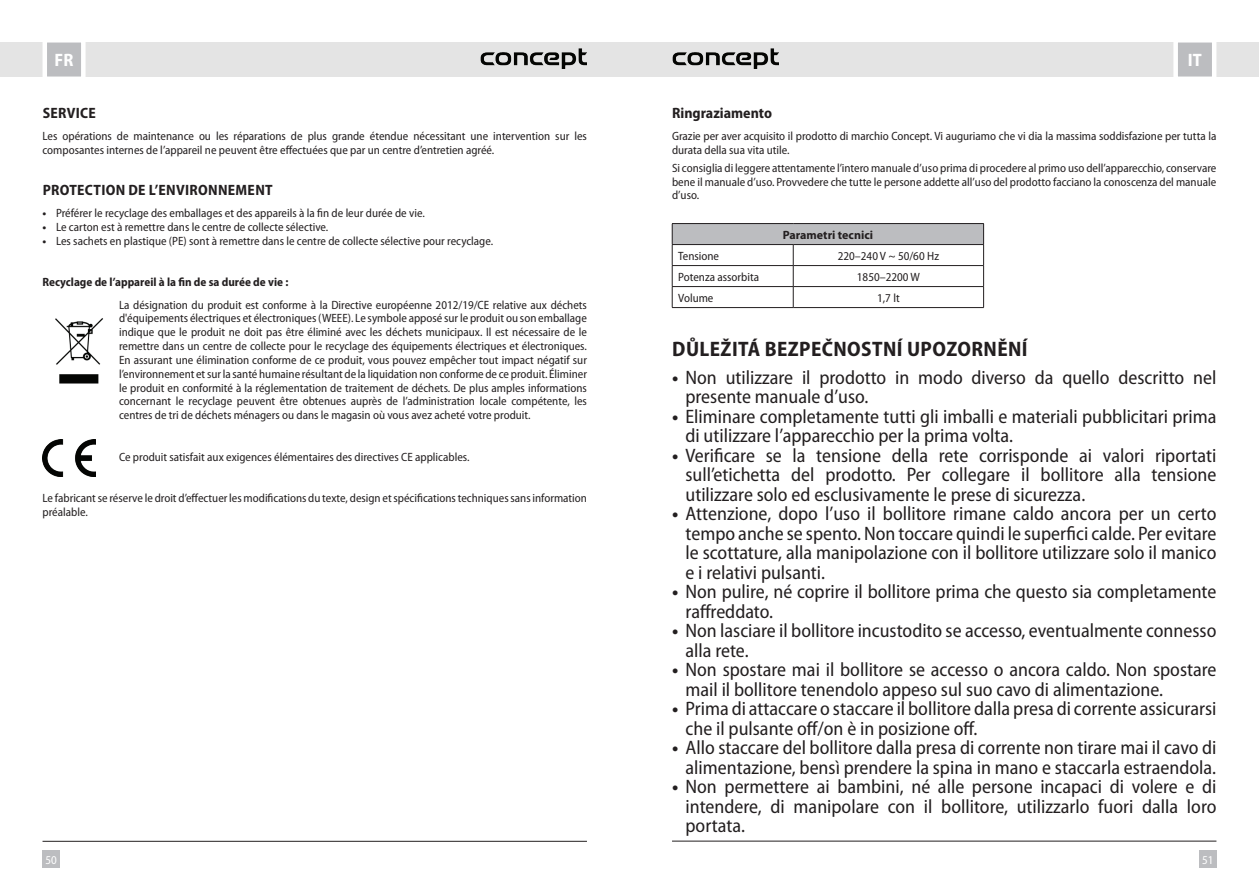
<style>
.page{position:relative;width:1259px;height:893px;background:#fff}
.page>*{position:absolute;margin:0;border:0;box-sizing:border-box;transform-origin:0 0}
.t1{font:700 semi-condensed 21px "Myriad Pro";letter-spacing:.02em;color:#231f20}
.t2{font:semi-condensed 19.5px/19.5px "Myriad Pro";color:#231f20}
.t3{font:700 semi-condensed 18px "Myriad Pro";color:#fff}
.t4{font:700 semi-condensed 15px "Myriad Pro";letter-spacing:.02em;color:#231f20}
.t5{font:700 semi-condensed 15px "Myriad Pro";color:#231f20}
.t6{font:semi-condensed 12px/13.8px "Myriad Pro";color:#231f20}
.t7{font:700 semi-condensed 12px "Myriad Pro";color:#231f20}
.t8{font:700 12px "Myriad Pro";color:#231f20}
.t9{font:semi-condensed 12px "Myriad Pro";color:#fff}
.s1{font-weight:700}
</style>
<div class="page">
<div style="left:629px;top:43px;width:630px;height:34px;background:#e4e4e4"></div>
<div style="left:1199px;top:850px;width:17px;height:17px;background:#bcbdc0"></div>
<svg style="left:1171px;top:42px;width:47px;height:35px;background:#cdced0"></svg>
<hr style="left:672px;top:841px;width:544px;height:1px;background:#231f20">
<img style="left:672px;top:48px;width:106px;height:21px">
<div style="left:0;top:43px;width:629px;height:34px;background:#e4e4e4"></div>
<div style="left:43px;top:850px;width:17px;height:17px;background:#bcbdc0"></div>
<svg style="left:40px;top:42px;width:48px;height:35px;background:#ceced0"></svg>
<hr style="left:43px;top:841px;width:544px;height:1px;background:#231f20">
<img style="left:480px;top:48px;width:107px;height:21px">
<img style="left:43px;top:439px;width:53px;height:37px">
<img style="left:55px;top:318px;width:48px;height:66px">
<div style="left:672px;top:224px;width:311px;height:21px;background:#bcbdc0"></div>
<hr style="left:672px;top:223px;width:121px;height:1px;background:#231f20">
<hr style="left:793px;top:223px;width:190px;height:1px;background:#231f20">
<hr style="left:672px;top:244px;width:121px;height:1px;background:#231f20">
<hr style="left:793px;top:244px;width:190px;height:1px;background:#231f20">
<hr style="left:672px;top:265px;width:121px;height:1px;background:#231f20">
<hr style="left:793px;top:265px;width:190px;height:1px;background:#231f20">
<hr style="left:672px;top:286px;width:121px;height:1px;background:#231f20">
<svg style="left:672px;top:224px;width:1px;height:83px"></svg>
<hr style="left:793px;top:286px;width:190px;height:1px;background:#231f20">
<svg style="left:793px;top:245px;width:1px;height:62px"></svg>
<svg style="left:983px;top:224px;width:1px;height:83px"></svg>
<hr style="left:672px;top:307px;width:121px;height:1px;background:#231f20">
<hr style="left:793px;top:307px;width:190px;height:1px;background:#231f20">
<h3 class="t3" style="left:55px;top:50px;width:20px">FR</h3>
<h3 class="t3" style="left:1188px;top:50px;width:15px">IT</h3>
<p class="t4" style="left:43px;top:104px;width:55px">SERVICE</p>
<p class="t6" style="left:43px;top:129px;width:546px">Les opérations de maintenance ou les réparations de plus grande étendue nécessitant une intervention sur les composantes internes de l’appareil ne peuvent être effectuées que par un centre d’entretien agréé.</p>
<p class="t4" style="left:43px;top:182px;width:231px">PROTECTION DE L’ENVIRONNEMENT</p>
<p class="t6" style="left:43px;top:207px;width:384px"><span class="s1">•</span> Préférer le recyclage des emballages et des appareils à la fi n de leur durée de vie.</p>
<p class="t6" style="left:43px;top:221px;width:287px"><span class="s1">•</span> Le carton est à remettre dans le centre de collecte sélective.</p>
<p class="t6" style="left:43px;top:234px;width:452px"><span class="s1">•</span> Les sachets en plastique (PE) sont à remettre dans le centre de collecte sélective pour recyclage.</p>
<p class="t7" style="left:43px;top:276px;width:247px">Recyclage de l’appareil à la fin de sa durée de vie :</p>
<p class="t6" style="left:119px;top:298px;width:469px;text-align:justify">La désignation du produit est conforme à la Directive européenne 2012/19/CE relative aux déchets d'équipements électriques et électroniques (WEEE). Le symbole apposé sur le produit ou son emballage indique que le produit ne doit pas être éliminé avec les déchets municipaux. Il est nécessaire de le remettre dans un centre de collecte pour le recyclage des équipements électriques et électroniques.<br>En assurant une élimination conforme de ce produit, vous pouvez empêcher tout impact négatif sur l’environnement et sur la santé humaine résultant de la liquidation non conforme de ce produit. Éliminer le produit en conformité à la réglementation de traitement de déchets. De plus amples informations concernant le recyclage peuvent être obtenues auprès de l’administration locale compétente, les centres de tri de déchets ménagers ou dans le magasin où vous avez acheté votre produit.</p>
<p class="t6" style="left:119px;top:450px;width:352px">Ce produit satisfait aux exigences élémentaires des directives CE applicables.</p>
<p class="t6" style="left:43px;top:491px;width:546px">Le fabricant se réserve le droit d’effectuer les modifications du texte, design et spécifications techniques sans information préalable.</p>
<p class="t5" style="left:672px;top:104px;width:101px">Ringraziamento</p>
<p class="t6" style="left:672px;top:129px;width:546px">Grazie per aver acquisito il prodotto di marchio Concept. Vi auguriamo che vi dia la massima soddisfazione per tutta la durata della sua vita utile.</p>
<p class="t6" style="left:672px;top:161px;width:546px;text-align:justify">Si consiglia di leggere attentamente l’intero manuale d’uso prima di procedere al primo uso dell’apparecchio, conservare bene il manuale d’uso. Provvedere che tutte le persone addette all’uso del prodotto facciano la conoscenza del manuale d’uso.</p>
<p class="t8" style="left:782px;top:228px;width:92px">Parametri tecnici</p>
<p class="t6" style="left:678px;top:249px;width:42px">Tensione</p>
<p class="t6" style="left:838px;top:249px;width:103px">220–240 V ~ 50/60 Hz</p>
<p class="t6" style="left:678px;top:270px;width:82px">Potenza assorbita</p>
<p class="t6" style="left:857px;top:270px;width:64px">1850–2200 W</p>
<p class="t6" style="left:678px;top:291px;width:37px">Volume</p>
<p class="t6" style="left:877px;top:291px;width:24px">1,7 lt</p>
<h1 class="t1" style="left:672px;top:337px;width:357px">DŮLEŽITÁ BEZPEČNOSTNÍ UPOZORNĚNÍ</h1>
<h2 class="t2" style="left:685px;top:368px;width:532px;text-indent:-13px"><span class="s1">•</span> Non utilizzare il prodotto in modo diverso da quello descritto nel presente manuale d’uso.</h2>
<h2 class="t2" style="left:685px;top:407px;width:532px;text-indent:-13px"><span class="s1">•</span> Eliminare completamente tutti gli imballi e materiali pubblicitari prima di utilizzare l’apparecchio per la prima volta.</h2>
<h2 class="t2" style="left:685px;top:446px;width:532px;text-align:justify;text-indent:-13px"><span class="s1">•</span> Verificare se la tensione della rete corrisponde ai valori riportati sull’etichetta del prodotto. Per collegare il bollitore alla tensione utilizzare solo ed esclusivamente le prese di sicurezza.</h2>
<p class="t2" style="left:685px;top:505px;width:532px;text-align:justify;text-indent:-13px"><span class="s1">•</span> Attenzione, dopo l’uso il bollitore rimane caldo ancora per un certo tempo anche se spento. Non toccare quindi le superfici calde. Per evitare le scottature, alla manipolazione con il bollitore utilizzare solo il manico e i relativi pulsanti.</p>
<h2 class="t2" style="left:685px;top:583px;width:532px;text-indent:-13px"><span class="s1">•</span> Non pulire, né coprire il bollitore prima che questo sia completamente raffreddato.</h2>
<h2 class="t2" style="left:685px;top:622px;width:532px;text-indent:-13px"><span class="s1">•</span> Non lasciare il bollitore incustodito se accesso, eventualmente connesso alla rete.</h2>
<h2 class="t2" style="left:685px;top:661px;width:532px;text-indent:-13px"><span class="s1">•</span> Non spostare mai il bollitore se accesso o ancora caldo. Non spostare mail il bollitore tenendolo appeso sul suo cavo di alimentazione.</h2>
<h2 class="t2" style="left:685px;top:700px;width:532px;text-indent:-13px"><span class="s1">•</span> Prima di attaccare o staccare il bollitore dalla presa di corrente assicurarsi che il pulsante off/on è in posizione off.</h2>
<h2 class="t2" style="left:672px;top:739px;width:546px;text-align:right"><span class="s1">•</span> Allo staccare del bollitore dalla presa di corrente non tirare mai il cavo di alimentazione, bensì prendere la spina in mano e staccarla estraendola.</h2>
<h2 class="t2" style="left:685px;top:778px;width:532px;text-align:justify;text-indent:-13px"><span class="s1">•</span> Non permettere ai bambini, né alle persone incapaci di volere e di intendere, di manipolare con il bollitore, utilizzarlo fuori dalla loro portata.</h2>
<p class="t9" style="left:45px;top:853px;width:13px">50</p>
<p class="t9" style="left:1202px;top:853px;width:13px">51</p>
</div>
